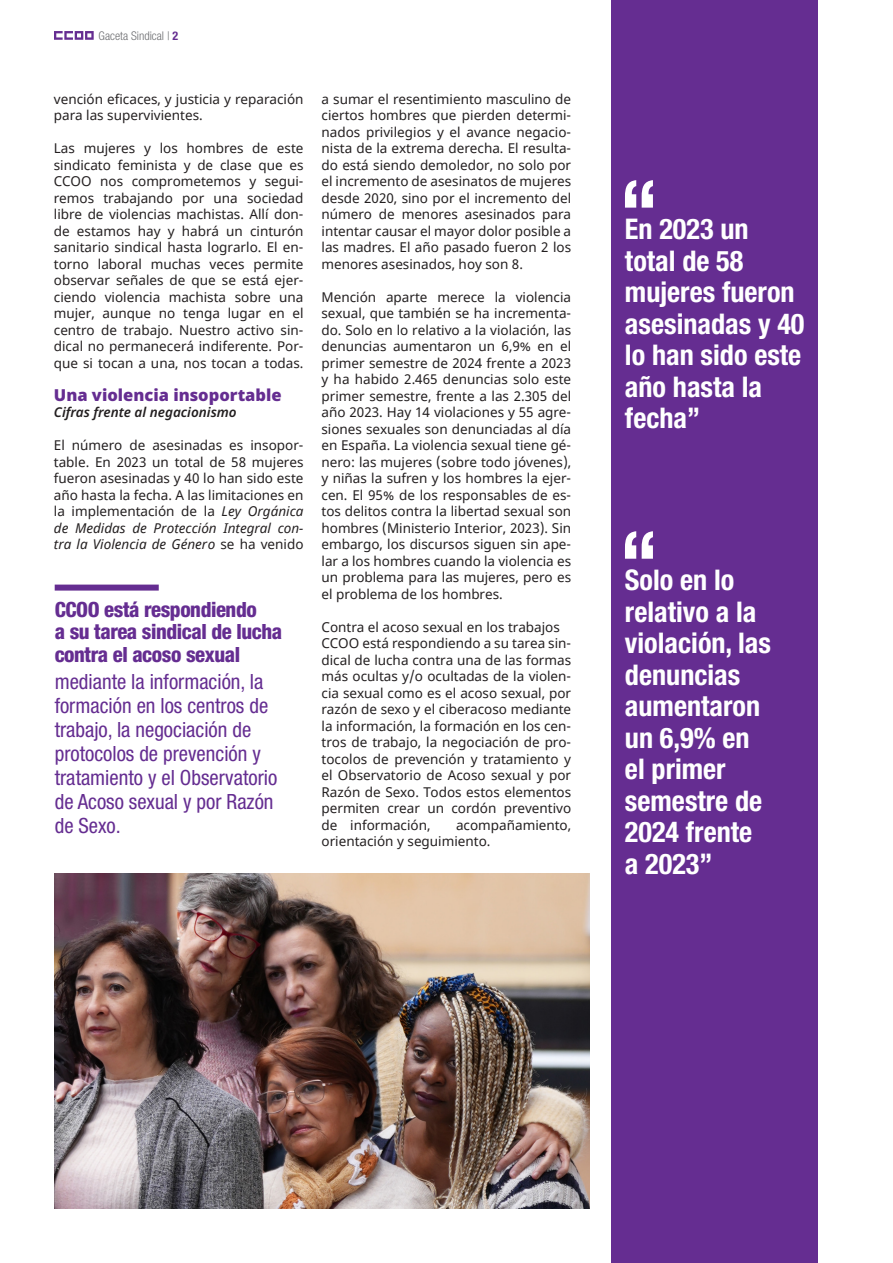
<style>
.page{position:relative;width:893px;height:1263px;background:#fff}
.page>*{position:absolute;margin:0;border:0;box-sizing:border-box;transform-origin:0 0}
.t1{font:700 condensed 28.5px/31.5px "Helvetica Neue LT Std";color:#fff}
.t2{font:condensed 21px/24px "Helvetica Neue LT Std";color:#652d91}
.t3{font:800 condensed 21px/22.5px "Helvetica Neue LT Std";letter-spacing:-.02em;color:#652d91}
.t4{font:900 16.5px "Noto Sans";color:#652d91}
.t5{font:13.5px/16.5px "Noto Sans";color:#231f20;text-align:justify}
.t6{font:italic 600 13.5px "Noto Sans";color:#231f20}
.t7{font:300 condensed 12px "Helvetica Neue LT Std";color:#6c6d70}
.s1{font-weight:700;color:#652d91}
.s2{font-style:italic}
</style>
<div class="page">
<svg style="left:54px;top:31px;width:40px;height:9px"></svg>
<div style="left:611px;top:0;width:206px;height:1263px;background:#652d91"></div>
<img style="left:54px;top:874px;width:535px;height:335px">
<div style="left:55px;top:585px;width:104px;height:6px;background:#652d91"></div>
<svg style="left:625px;top:180px;width:28px;height:28px"></svg>
<svg style="left:625px;top:531px;width:28px;height:28px"></svg>
<p class="t7" style="left:99px;top:28px;width:81px">Gaceta Sindical | <span class="s1">2</span></p>
<p class="t5" style="left:54px;top:91px;width:251px">vención eficaces, y justicia y reparación para las supervivientes.</p>
<p class="t5" style="left:54px;top:141px;width:251px">Las mujeres y los hombres de este sindicato feminista y de clase que es CCOO nos comprometemos y segui&shy;remos trabajando por una sociedad libre de violencias machistas. Allí don&shy;de estamos hay y habrá un cinturón sanitario sindical hasta lograrlo. El en&shy;torno laboral muchas veces permite observar señales de que se está ejer&shy;ciendo violencia machista sobre una mujer, aunque no tenga lugar en el centro de trabajo. Nuestro activo sin&shy;dical no permanecerá indiferente. Por&shy;que si tocan a una, nos tocan a todas.</p>
<p class="t4" style="left:54px;top:382px;width:229px">Una violencia insoportable</p>
<p class="t6" style="left:54px;top:403px;width:184px">Cifras frente al negacionismo</p>
<p class="t5" style="left:54px;top:438px;width:251px">El número de asesinadas es insopor&shy;table. En 2023 un total de 58 mujeres fueron asesinadas y 40 lo han sido este año hasta la fecha. A las limitaciones en la implementación de la <span class="s2">Ley Orgánica de Medidas de Protección Integral con&shy;tra la Violencia de Género</span> se ha venido</p>
<p class="t3" style="left:55px;top:598px;width:229px">CCOO está respondiendo<br>a su tarea sindical de lucha contra el acoso sexual</p>
<p class="t2" style="left:55px;top:669px;width:224px">mediante la información, la formación en los centros de trabajo, la negociación de protocolos de prevención y tratamiento y el Observatorio de Acoso sexual y por Razón de Sexo.</p>
<p class="t5" style="left:321px;top:91px;width:251px">a sumar el resentimiento masculino de ciertos hombres que pierden determi&shy;nados privilegios y el avance negacio&shy;nista de la extrema derecha. El resulta&shy;do está siendo demoledor, no solo por el incremento de asesinatos de mujeres desde 2020, sino por el incremento del número de menores asesinados para intentar causar el mayor dolor posible a las madres. El año pasado fueron 2 los menores asesinados, hoy son 8.</p>
<p class="t5" style="left:321px;top:289px;width:251px">Mención aparte merece la violencia sexual, que también se ha incrementa&shy;do. Solo en lo relativo a la violación, las denuncias aumentaron un 6,9% en el primer semestre de 2024 frente a 2023 y ha habido 2.465 denuncias solo este primer semestre, frente a las 2.305 del año 2023. Hay 14 violaciones y 55 agre&shy;siones sexuales son denunciadas al día en España. La violencia sexual tiene gé&shy;nero: las mujeres (sobre todo jóvenes), y niñas la sufren y los hombres la ejer&shy;cen. El 95% de los responsables de es&shy;tos delitos contra la libertad sexual son hombres (Ministerio Interior, 2023). Sin embargo, los discursos siguen sin ape&shy;lar a los hombres cuando la violencia es un problema para las mujeres, pero es el problema de los hombres.</p>
<p class="t5" style="left:321px;top:619px;width:240px">Contra el acoso sexual en los trabajos</p>
<p class="t5" style="left:321px;top:636px;width:251px">CCOO está respondiendo a su tarea sin&shy;dical de lucha contra una de las formas más ocultas y/o ocultadas de la violen&shy;cia sexual como es el acoso sexual, por razón de sexo y el ciberacoso mediante la información, la formación en los cen&shy;tros de trabajo, la negociación de pro&shy;tocolos de prevención y tratamiento y el Observatorio de Acoso sexual y por Razón de Sexo. Todos estos elementos permiten crear un cordón preventivo de información,</p>
<p class="t5" style="left:321px;top:817px;width:251px;text-indent:135px">acompañamiento, orientación y seguimiento.</p>
<p class="t1" style="left:625px;top:213px;width:181px">En 2023 un total de 58 mujeres fueron asesinadas y 40 lo han sido este año hasta la fecha”</p>
<p class="t1" style="left:625px;top:564px;width:148px">Solo en lo relativo a la violación, las denuncias aumentaron un 6,9% en el primer semestre de<br>2024 frente a 2023”</p>
</div>
